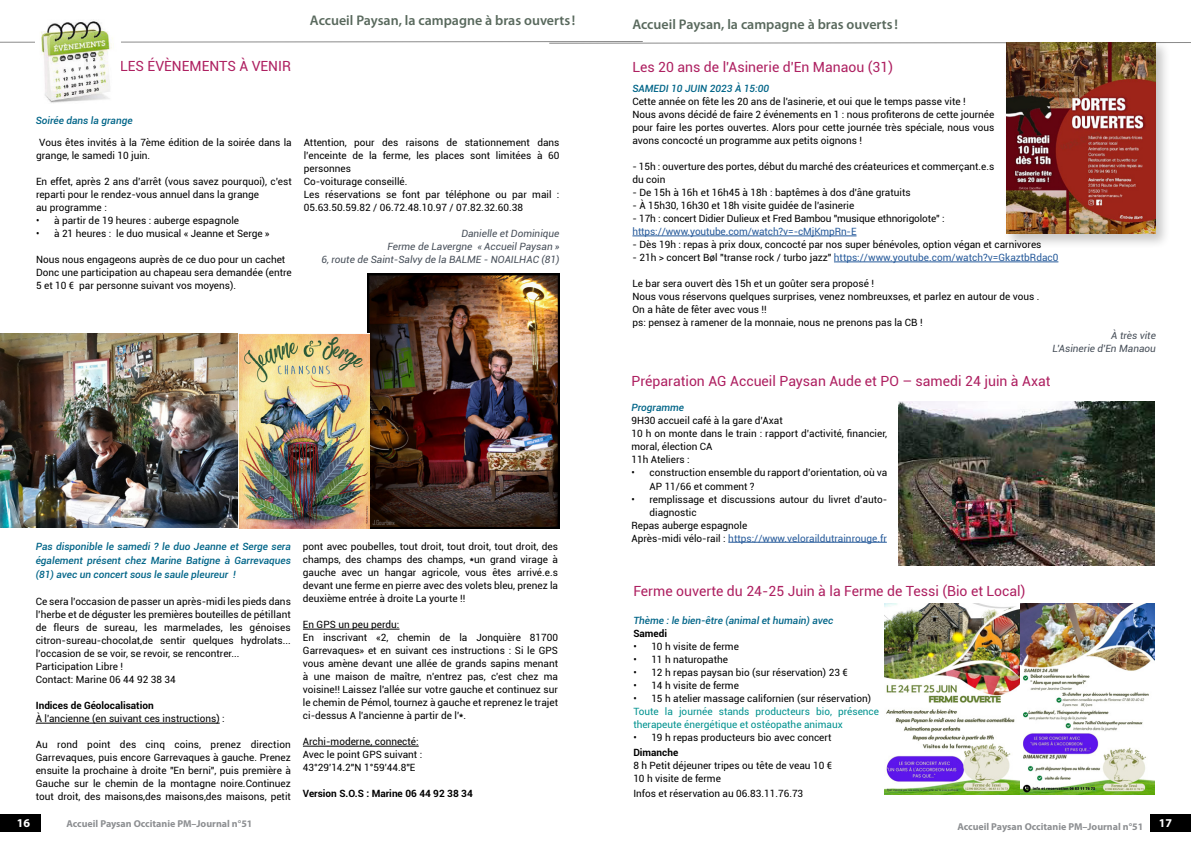
<style>
.page{position:relative;width:1191px;height:842px;background:#fff}
.page>*{position:absolute;margin:0;border:0;box-sizing:border-box;transform-origin:0 0}
.Titre{font:14px "Roboto";color:#ae2061}
.Subheading{font:600 14px "Myriad Pro";color:#59695d}
.t1{font:700 12px "Myriad Pro";color:#fff}
.Body{font:10px/13px "Roboto";color:#000}
.Sous_titre_gras__it{font:italic 500 10px/14px "Roboto";color:#006588;text-align:justify}
.Body-2{font:10px "Roboto";color:#275b9b}
.signature{font:italic 10px "Roboto";color:#474f59}
.Body-3{font:10px/13px "Roboto";color:#00928f}
.pagination{font:700 10px "Myriad Pro";color:#8d8f92}
.Body-4{font:700 10px "Roboto";color:#000}
.s1{font-weight:700}
.s2{color:#000}
</style>
<div class="page">
<hr style="left:728px;top:542px;width:159px;height:1px;background:#275b9b">
<img style="left:898px;top:401px;width:257px;height:165px">
<svg style="left:0;top:41px;width:1191px;height:2px"></svg>
<img style="left:36px;top:21px;width:84px;height:82px">
<hr style="left:36px;top:723px;width:184px;height:1px;background:#000">
<hr style="left:303px;top:629px;width:96px;height:1px;background:#000">
<hr style="left:303px;top:746px;width:116px;height:1px;background:#000">
<img style="left:0;top:334px;width:238px;height:193px">
<img style="left:368px;top:274px;width:191px;height:255px">
<img style="left:238px;top:333px;width:131px;height:196px">
<div style="left:0;top:814px;width:40px;height:18px;background:#000"></div>
<div style="left:1151px;top:814px;width:40px;height:18px;background:#000"></div>
<hr style="left:632px;top:236px;width:224px;height:1px;background:#275b9b">
<hr style="left:834px;top:262px;width:224px;height:1px;background:#275b9b">
<div style="left:1003px;top:39px;width:168px;height:210px;background:#000;opacity:.22"></div>
<img style="left:1007px;top:42px;width:148px;height:191px">
<img style="left:885px;top:604px;width:270px;height:191px">
<p class="Titre" style="left:120px;top:56px;width:172px">LES ÉVÈNEMENTS À VENIR</p>
<p class="Subheading" style="left:310px;top:12px;width:267px">Accueil Paysan, la campagne à bras ouverts !</p>
<p class="Sous_titre_gras__it" style="left:36px;top:113px;width:98px">Soirée dans la grange</p>
<p class="Body" style="left:36px;top:136px;width:257px;text-indent:3px">Vous êtes invités à la 7ème édition de la soirée dans la grange, le samedi 10 juin.</p>
<p class="Body" style="left:36px;top:175px;width:257px">En effet, après 2 ans d’arrêt (vous savez pourquoi), c’est reparti pour le rendez-vous annuel dans la grange</p>
<p class="Body" style="left:36px;top:201px;width:72px">au programme :</p>
<p class="Body" style="left:36px;top:214px;width:205px">• à partir de 19 heures : auberge espagnole</p>
<p class="Body" style="left:36px;top:227px;width:235px">• à 21 heures : le duo musical « Jeanne et Serge »</p>
<p class="Body" style="left:36px;top:253px;width:251px">Nous nous engageons auprès de ce duo pour un cachet</p>
<p class="Body" style="left:36px;top:266px;width:257px">Donc une participation au chapeau sera demandée (entre<br>5 et 10 € par personne suivant vos moyens).</p>
<p class="Body" style="left:304px;top:136px;width:257px;text-align:justify">Attention, pour des raisons de stationnement dans l’enceinte de la ferme, les places sont limitées à 60 personnes</p>
<p class="Body" style="left:304px;top:175px;width:105px">Co-voiturage conseillé.</p>
<p class="Body" style="left:304px;top:188px;width:257px">Les réservations se font par téléphone ou par mail :<br>05.63.50.59.82 / 06.72.48.10.97 / 07.82.32.60.38</p>
<p class="signature" style="left:461px;top:226px;width:100px">Danielle et Dominique</p>
<p class="signature" style="left:387px;top:239px;width:174px">Ferme de Lavergne « Accueil Paysan »</p>
<p class="signature" style="left:321px;top:252px;width:239px">6, route de Saint-Salvy de la BALME - NOAILHAC (81)</p>
<p class="Sous_titre_gras__it" style="left:36px;top:539px;width:257px">Pas disponible le samedi ? le duo Jeanne et Serge sera également présent chez Marine Batigne à Garrevaques (81) avec un concert sous le saule pleureur !</p>
<p class="Body" style="left:36px;top:595px;width:257px;text-align:justify">Ce sera l’occasion de passer un après-midi les pieds dans l’herbe et de déguster les premières bouteilles de pétillant de fleurs de sureau, les marmelades, les génoises citron-sureau-chocolat,de sentir quelques hydrolats... l’occasion de se voir, se revoir, se rencontrer...</p>
<p class="Body" style="left:36px;top:660px;width:89px">Participation Libre !</p>
<p class="Body" style="left:36px;top:673px;width:142px">Contact: Marine 06 44 92 38 34</p>
<p class="Body-4" style="left:36px;top:699px;width:119px">Indices de Géolocalisation</p>
<p class="Body" style="left:36px;top:712px;width:190px">À l'ancienne (en suivant ces instructions) :</p>
<p class="Body" style="left:36px;top:738px;width:257px;text-align:justify">Au rond point des cinq coins, prenez direction Garrevaques, puis encore Garrevaques à gauche. Prenez ensuite la prochaine à droite "En berni", puis première à Gauche sur le chemin de la montagne noire.Continuez tout droit, des maisons,des maisons,des maisons, petit</p>
<p class="Body" style="left:303px;top:540px;width:257px;text-align:justify">pont avec poubelles, tout droit, tout droit, tout droit, des champs, des champs des champs, <span class="s1">*</span>un grand virage à gauche avec un hangar agricole, vous êtes arrivé.e.s devant une ferme en pierre avec des volets bleu, prenez la deuxième entrée à droite La yourte !!</p>
<p class="Body" style="left:303px;top:618px;width:98px">En GPS un peu perdu:</p>
<p class="Body" style="left:303px;top:631px;width:257px;text-align:justify">En inscrivant «2, chemin de la Jonquière 81700<br>Garrevaques» et en suivant ces instructions : Si le GPS vous amène devant une allée de grands sapins menant à une maison de maître, n'entrez pas, c'est chez ma voisine!! Laissez l'allée sur votre gauche et continuez sur le chemin de Pémol, tournez à gauche et reprenez le trajet ci-dessus A l'ancienne à partir de l'<span class="s1">*</span>.</p>
<p class="Body" style="left:303px;top:735px;width:117px">Archi-moderne, connecté:</p>
<p class="Body" style="left:303px;top:748px;width:121px">Avec le point GPS suivant :</p>
<p class="Body" style="left:303px;top:761px;width:114px">43°29'14.2"N 1°59'44.8"E</p>
<p class="Body-4" style="left:303px;top:787px;width:171px">Version S.O.S : Marine 06 44 92 38 34</p>
<p class="Subheading" style="left:632px;top:16px;width:267px">Accueil Paysan, la campagne à bras ouverts !</p>
<p class="Titre" style="left:632px;top:57px;width:262px">Les 20 ans de l'Asinerie d'En Manaou (31)</p>
<p class="Sous_titre_gras__it" style="left:632px;top:81px;width:138px">SAMEDI 10 JUIN 2023 À 15:00</p>
<p class="Body" style="left:632px;top:95px;width:335px">Cette année on fête les 20 ans de l'asinerie, et oui que le temps passe vite !</p>
<p class="Body" style="left:632px;top:108px;width:363px;text-align:justify">Nous avons décidé de faire 2 événements en 1 : nous profiterons de cette journée pour faire les portes ouvertes. Alors pour cette journée très spéciale, nous vous avons concocté un programme aux petits oignons !</p>
<p class="Body" style="left:632px;top:160px;width:363px">- 15h : ouverture des portes, début du marché des créateurices et commerçant.e.s du coin</p>
<p class="Body" style="left:632px;top:186px;width:280px">- De 15h à 16h et 16h45 à 18h : baptêmes à dos d'âne gratuits</p>
<p class="Body" style="left:632px;top:199px;width:223px">- À 15h30, 16h30 et 18h visite guidée de l'asinerie</p>
<p class="Body" style="left:632px;top:212px;width:314px">- 17h : concert Didier Dulieux et Fred Bambou "musique ethnorigolote" :</p>
<p class="Body-2" style="left:632px;top:225px;width:226px">https://www.youtube.com/watch?v=-cMjKmpRn-E</p>
<p class="Body" style="left:632px;top:238px;width:410px">- Dès 19h : repas à prix doux, concocté par nos super bénévoles, option végan et carnivores</p>
<p class="Body-2" style="left:632px;top:251px;width:427px"><span class="s2">- 21h &gt; concert Bøl "transe rock / turbo jazz"</span> https://www.youtube.com/watch?v=GkaztbRdac0</p>
<p class="Body" style="left:632px;top:277px;width:243px">Le bar sera ouvert dès 15h et un goûter sera proposé !</p>
<p class="Body" style="left:632px;top:290px;width:408px">Nous vous réservons quelques surprises, venez nombreuxses, et parlez en autour de vous .</p>
<p class="Body" style="left:632px;top:303px;width:136px">On a hâte de fêter avec vous !!</p>
<p class="Body" style="left:632px;top:316px;width:292px">ps: pensez à ramener de la monnaie, nous ne prenons pas la CB !</p>
<p class="signature" style="left:1111px;top:329px;width:46px">À très vite</p>
<p class="signature" style="left:1052px;top:342px;width:105px">L'Asinerie d'En Manaou</p>
<p class="Titre" style="left:631px;top:371px;width:420px">Préparation AG Accueil Paysan Aude et PO – samedi 24 juin à Axat</p>
<p class="Sous_titre_gras__it" style="left:631px;top:400px;width:54px">Programme</p>
<p class="Body" style="left:631px;top:414px;width:153px">9H30 accueil café à la gare d’Axat</p>
<p class="Body" style="left:631px;top:427px;width:257px">10 h on monte dans le train : rapport d’activité, financier, moral, élection CA</p>
<p class="Body" style="left:631px;top:453px;width:60px">11h Ateliers :</p>
<p class="Body" style="left:649px;top:466px;width:239px;text-indent:-18px">• construction ensemble du rapport d’orientation, où va<br>AP 11/66 et comment ?</p>
<p class="Body" style="left:649px;top:492px;width:239px;text-indent:-18px">• remplissage et discussions autour du livret d’auto&shy;diagnostic</p>
<p class="Body" style="left:631px;top:518px;width:117px">Repas auberge espagnole</p>
<p class="Body-2" style="left:631px;top:531px;width:257px"><span class="s2">Après-midi vélo-rail :</span> https://www.veloraildutrainrouge.fr</p>
<p class="Titre" style="left:633px;top:581px;width:394px">Ferme ouverte du 24-25 Juin à la Ferme de Tessi (Bio et Local)</p>
<p class="Sous_titre_gras__it" style="left:633px;top:613px;width:201px">Thème : le bien-être (animal et humain) avec</p>
<p class="Body-4" style="left:633px;top:626px;width:35px">Samedi</p>
<p class="Body" style="left:633px;top:639px;width:107px">• 10 h visite de ferme</p>
<p class="Body" style="left:633px;top:652px;width:96px">• 11 h naturopathe</p>
<p class="Body" style="left:633px;top:665px;width:216px">• 12 h repas paysan bio (sur réservation) 23 €</p>
<p class="Body" style="left:633px;top:678px;width:107px">• 14 h visite de ferme</p>
<p class="Body" style="left:633px;top:691px;width:239px">• 15 h atelier massage californien (sur réservation)</p>
<p class="Body-3" style="left:633px;top:704px;width:247px">Toute la journée stands producteurs bio, présence therapeute énergétique et ostéopathe animaux</p>
<p class="Body" style="left:633px;top:730px;width:200px">• 19 h repas producteurs bio avec concert</p>
<p class="Body-4" style="left:633px;top:745px;width:46px">Dimanche</p>
<p class="Body" style="left:633px;top:758px;width:200px">8 h Petit déjeuner tripes ou tête de veau 10 €</p>
<p class="Body" style="left:633px;top:771px;width:89px">10 h visite de ferme</p>
<p class="Body" style="left:633px;top:786px;width:171px">Infos et réservation au 06.83.11.76.73</p>
<p class="t1" style="left:17px;top:817px;width:15px">16</p>
<p class="pagination" style="left:66px;top:818px;width:187px">Accueil Paysan Occitanie PM–Journal n°51</p>
<p class="pagination" style="left:957px;top:821px;width:187px">Accueil Paysan Occitanie PM–Journal n°51</p>
<p class="t1" style="left:1158px;top:816px;width:15px">17</p>
</div>
